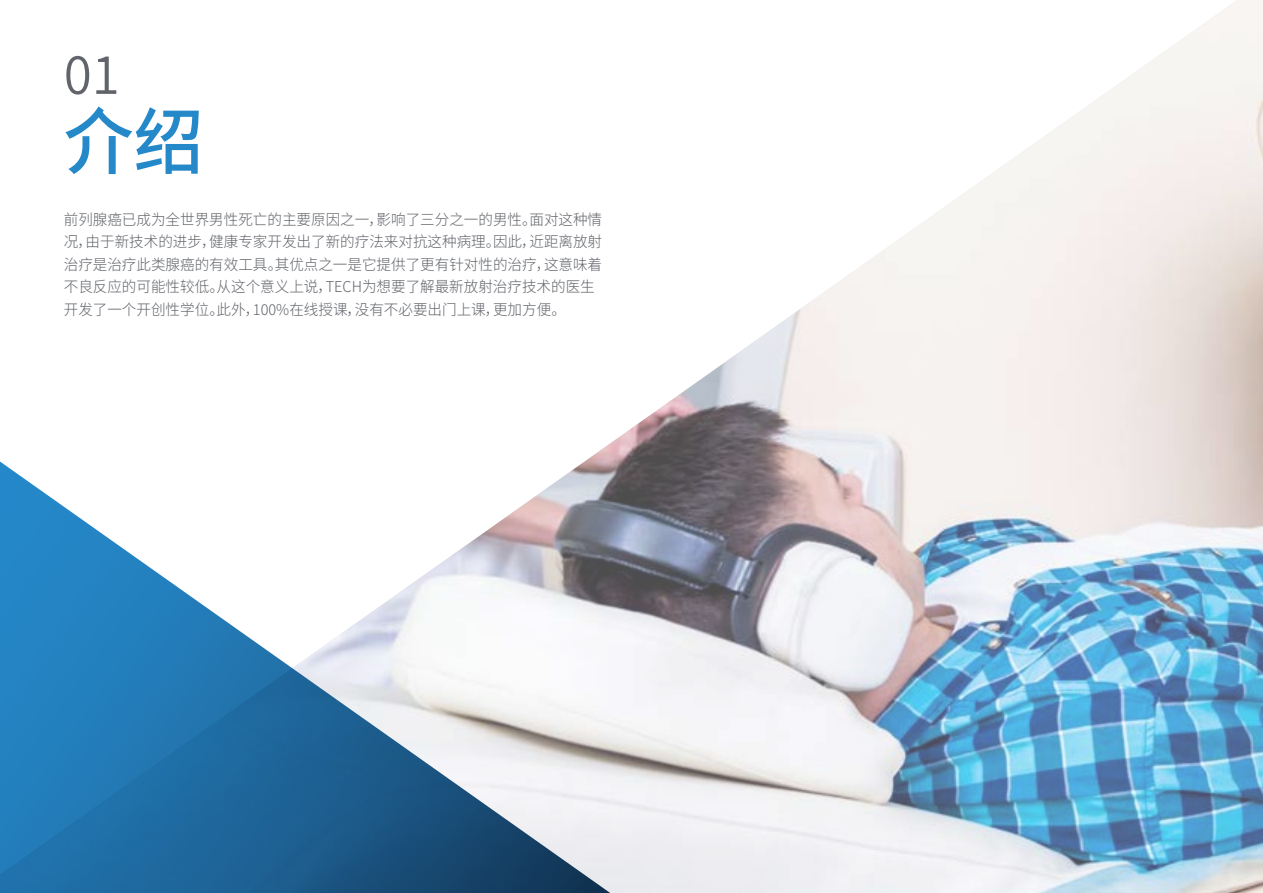
<style>
.page{position:relative;width:1263px;height:893px;background:#fff}
.page>*{position:absolute;margin:0;border:0;box-sizing:border-box;transform-origin:0 0}
.t1{font:500 72px "Source Han Sans CN";color:#2488c9}
.t2{font:52.5px "Source Han Sans CN";color:#61646a}
.t3{font:300 15px/22.5px "Source Han Sans CN";color:#61646a}
</style>
<div class="page">
<img style="left:607px;top:0;width:656px;height:893px">
<svg style="left:0;top:446px;width:640px;height:447px"></svg>
<h2 class="t2" style="left:64px;top:45px;width:57px">01</h2>
<h1 class="t1" style="left:64px;top:101px;width:141px">介绍</h1>
<p class="t3" style="left:64px;top:208px;width:540px">前列腺癌已成为全世界男性死亡的主要原因之一，影响了三分之一的男性。面对这种情况，由于新技术的进步，健康专家开发出了新的疗法来对抗这种病理。因此，近距离放射治疗是治疗此类腺癌的有效工具。其优点之一是它提供了更有针对性的治疗，这意味着不良反应的可能性较低。从这个意义上说，TECH为想要了解最新放射治疗技术的医生开发了一个开创性学位。此外，100%在线授课，没有不必要出门上课，更加方便。</p>
</div>
